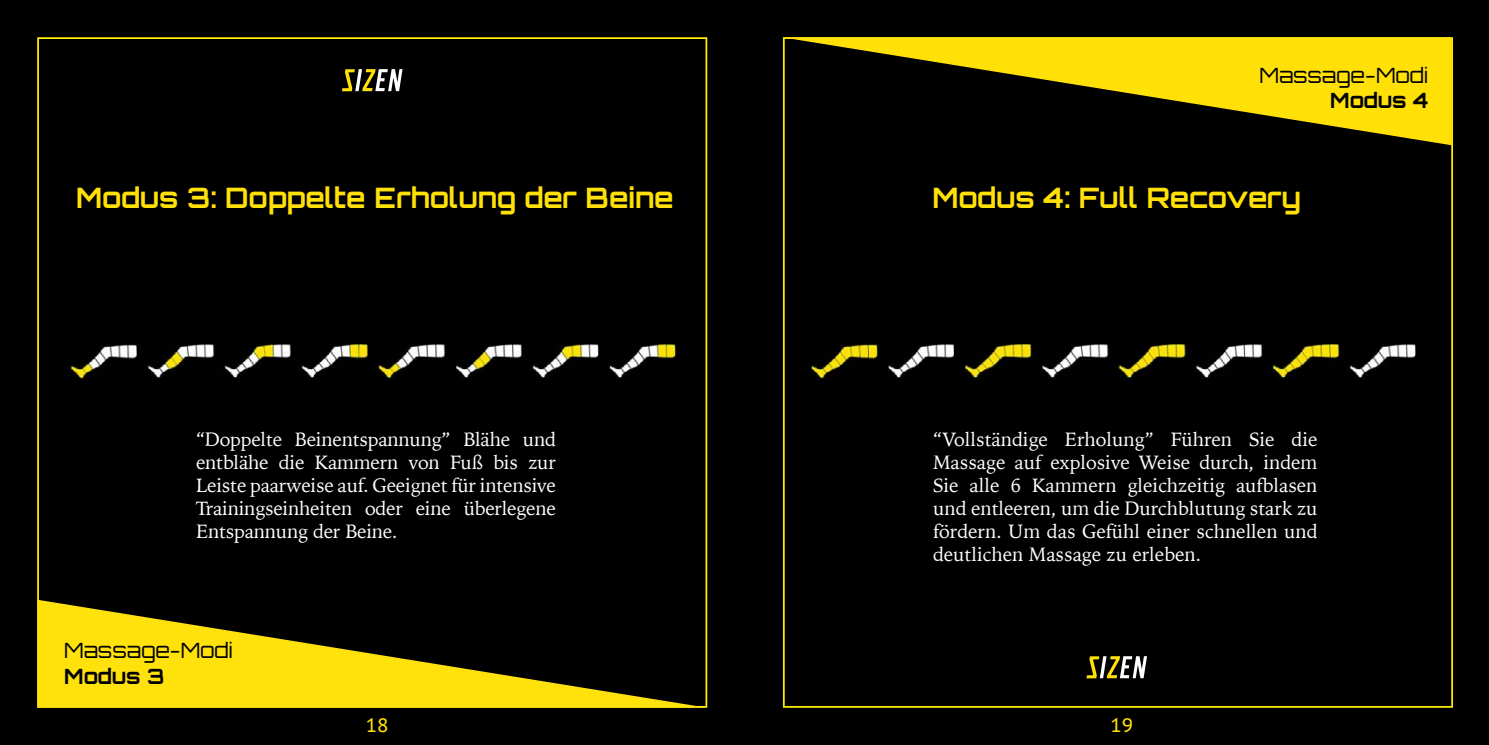
<style>
.page{position:relative;width:1489px;height:745px;background:#fff}
.page>*{position:absolute;margin:0;border:0;box-sizing:border-box;transform-origin:0 0}
.t1{font:700 28.18px "Orbitron";color:#ffe108}
.t2{font:300 21px "Orbitron";color:#000}
.t3{font:700 21px "Orbitron";letter-spacing:-.005em;color:#000}
.t4{font:19.25px/23.1px "Iowan Old Style";letter-spacing:-.005em;color:#fff;text-align:justify}
.t5{font:19.25px "PT Sans Caption";color:#ffe108}
</style>
<div class="page">
<div style="left:0;top:0;width:744px;height:744px;background:#000"></div>
<svg style="left:37px;top:599px;width:670px;height:108px"></svg>
<div style="left:744px;top:0;width:744px;height:744px;background:#000"></div>
<svg style="left:782px;top:37px;width:669px;height:108px"></svg>
<svg style="left:1086px;top:656px;width:60px;height:22px"></svg>
<svg style="left:342px;top:69px;width:60px;height:23px"></svg>
<img style="left:63px;top:339px;width:613px;height:41px">
<img style="left:811px;top:339px;width:605px;height:41px">
<h1 class="t1" style="left:76px;top:181px;width:599px">Modus 3: Doppelte Erholung der Beine</h1>
<p class="t4" style="left:196px;top:426px;width:361px">“Doppelte Beinentspannung” Blähe und entblähe die Kammern von Fuß bis zur Leiste paarweise auf. Geeignet für intensive Trainingseinheiten oder eine überlegene Entspannung der Beine.</p>
<p class="t2" style="left:64px;top:636px;width:170px">Massage-Modi</p>
<p class="t3" style="left:64px;top:663px;width:102px">Modus 3</p>
<p class="t2" style="left:1259px;top:61px;width:170px">Massage-Modi</p>
<p class="t3" style="left:1329px;top:87px;width:100px">Modus 4</p>
<h1 class="t1" style="left:932px;top:181px;width:370px">Modus 4: Full Recovery</h1>
<p class="t4" style="left:933px;top:426px;width:386px">“Vollständige Erholung” Führen Sie die Massage auf explosive Weise durch, indem Sie alle 6 Kammern gleichzeitig aufblasen und entleeren, um die Durchblutung stark zu fördern. Um das Gefühl einer schnellen und deutlichen Massage zu erleben.</p>
<p class="t5" style="left:366px;top:712px;width:24px">18</p>
<p class="t5" style="left:1110px;top:712px;width:24px">19</p>
</div>
